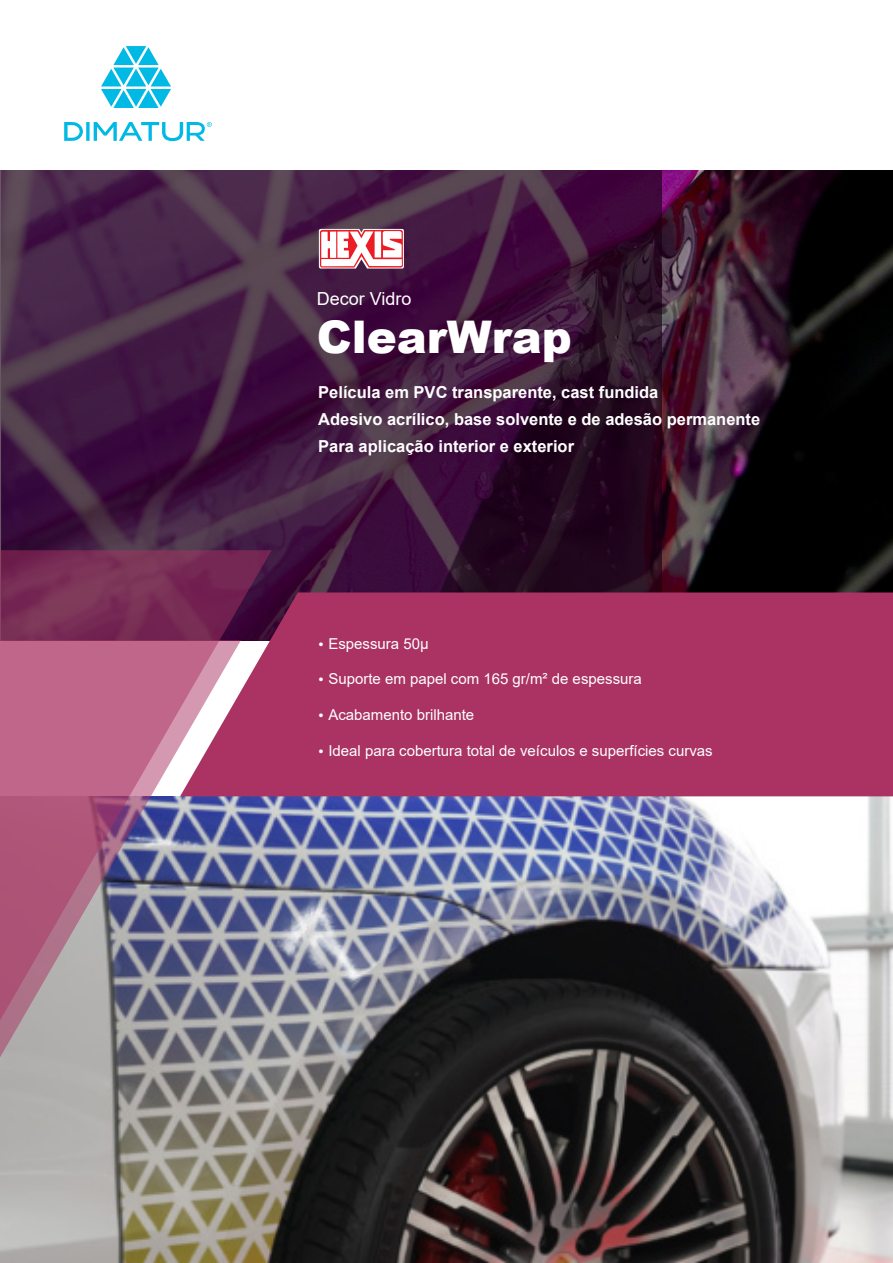
<style>
.page{position:relative;width:893px;height:1263px;background:#fff}
.page>*{position:absolute;margin:0;border:0;box-sizing:border-box;transform-origin:0 0}
.t1{font:900 45px "Arial";color:#fff}
.t2{font:18px "Arial";color:#fff}
.t3{font:700 16.5px/26.5px "Arial";color:#fff}
.t4{font:15px "Arial";color:#fff}
</style>
<div class="page">
<img style="left:0;top:796px;width:893px;height:467px">
<img style="left:661px;top:170px;width:232px;height:422px">
<svg style="left:0;top:170px;width:661px;height:422px;background:#3e193c"></svg>
<svg style="left:101px;top:46px;width:70px;height:62px"></svg>
<svg style="left:86px;top:122px;width:4px;height:19px"></svg>
<svg style="left:64px;top:122px;width:19px;height:19px"></svg>
<svg style="left:94px;top:122px;width:118px;height:19px"></svg>
<svg style="left:319px;top:229px;width:85px;height:40px"></svg>
<div style="left:271px;top:592px;width:622px;height:204px;background:#aa3363"></div>
<svg style="left:0;top:550px;width:271px;height:617px;background:#997189"></svg>
<p class="t2" style="left:317px;top:286px;width:96px">Decor Vidro</p>
<h1 class="t1" style="left:317px;top:304px;width:257px">ClearWrap</h1>
<p class="t3" style="left:318px;top:379px;width:444px">Película em PVC transparente, cast fundida<br>Adesivo acrílico, base solvente e de adesão permanente<br>Para aplicação interior e exterior</p>
<p class="t4" style="left:318px;top:633px;width:112px">• Espessura 50µ</p>
<p class="t4" style="left:318px;top:669px;width:325px">• Suporte em papel com 165 gr/m² de espessura</p>
<p class="t4" style="left:318px;top:705px;width:158px">• Acabamento brilhante</p>
<p class="t4" style="left:318px;top:741px;width:396px">• Ideal para cobertura total de veículos e superfícies curvas</p>
</div>
